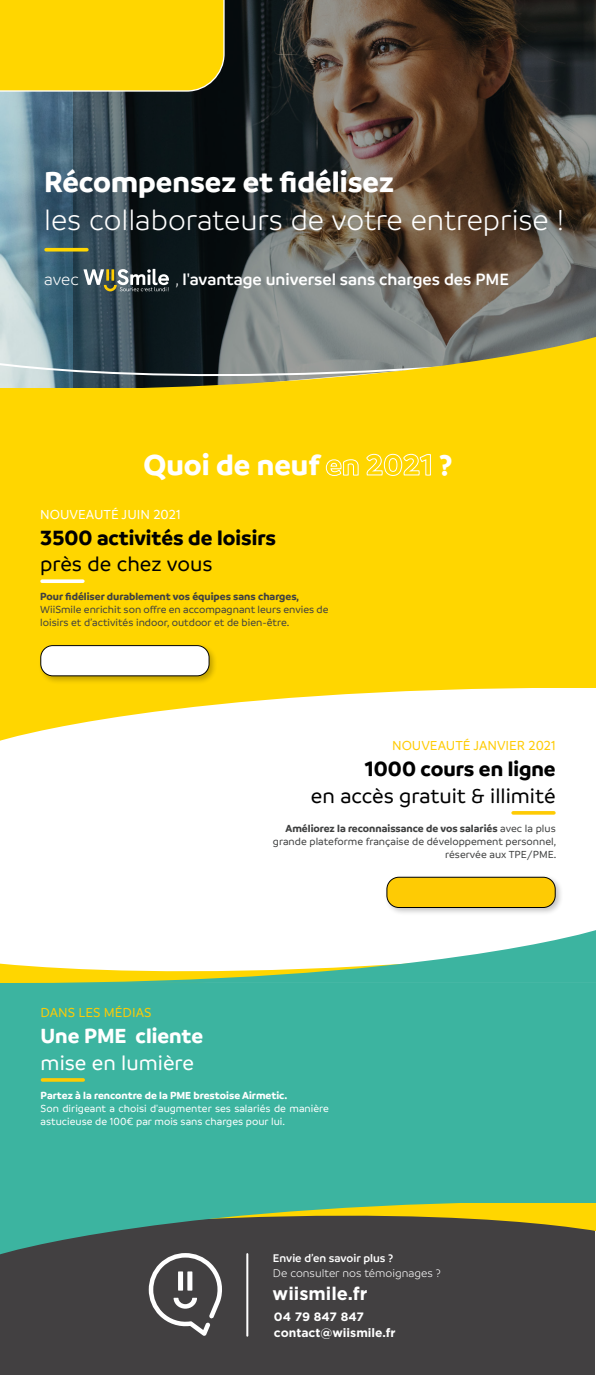
<style>
.page{position:relative;width:596px;height:1375px;background:#fff}
.page>*{position:absolute;margin:0;border:0;box-sizing:border-box;transform-origin:0 0}
.t1{font:700 31px "Branding";color:#fff}
.t2{font:300 31px "Branding";color:#fff}
.t3{font:700 22px "Branding";color:#000}
.t4{font:500 22px "Branding";color:#000}
.t5{font:700 22px "Branding";color:#fff}
.t6{font:500 22px "Branding";color:#fff}
.t7{font:700 18.2px "Gotham";color:#fff}
.t8{font:600 17.5px "Branding";color:#fff}
.t9{font:300 17.5px "Branding";color:#fff}
.t10{font:500 14px "Branding";color:#fecb04}
.t11{font:500 14px "Branding";color:#fff}
.t12{font:700 12.1px/15.5px "Gotham";color:#fff}
.t13{font:300 12px "Branding";color:#fff}
.t14{font:600 12px "Branding";color:#fff}
.t15{font:500 11px/13.2px "Branding";color:#404141}
.t16{font:500 11px/13.2px "Branding";color:#fff}
.t17{font:700 11px "Branding";color:#404141}
.t18{font:700 11px "Branding";color:#fff}
.s1{font-weight:300}
.s2{font-weight:700}
</style>
<div class="page">
<div style="left:0;top:1215px;width:594px;height:160px;background:#424041"></div>
<div style="left:0;top:983px;width:595px;height:219px;background:#3cb4a0"></div>
<svg style="left:0;top:930px;width:595px;height:53px"></svg>
<img style="left:0;top:92px;width:73px;height:245px">
<svg style="left:73px;top:0;width:522px;height:337px;background:#44413c"></svg>
<div style="left:0;top:0;width:225px;height:92px;background:#ffd600"></div>
<hr style="left:46px;top:248px;width:41px;height:3px;background:#ffd600">
<svg style="left:83px;top:269px;width:86px;height:22px"></svg>
<div style="left:0;top:388px;width:595px;height:300px;background:#ffd600"></div>
<div style="left:38px;top:642px;width:180px;height:42px;background:#000;opacity:.25"></div>
<div style="left:41px;top:646px;width:168px;height:30px;background:#fff;border-radius:12px"></div>
<div style="left:41px;top:645px;width:168px;height:31px;border:1px solid #020203;border-radius:12px"></div>
<svg style="left:0;top:688px;width:530px;height:53px"></svg>
<svg style="left:42px;top:579px;width:41px;height:4px"></svg>
<div style="left:383px;top:874px;width:180px;height:42px;background:#000;opacity:.25"></div>
<div style="left:386px;top:877px;width:169px;height:30px;background:#fecb04;border-radius:12px"></div>
<div style="left:386px;top:877px;width:169px;height:30px;border:1px solid #000;border-radius:12px"></div>
<svg style="left:513px;top:811px;width:40px;height:4px"></svg>
<svg style="left:0;top:337px;width:595px;height:51px;background:#93915c"></svg>
<svg style="left:42px;top:1078px;width:41px;height:4px"></svg>
<svg style="left:0;top:1202px;width:595px;height:134px"></svg>
<h1 class="t1" style="left:44px;top:164px;width:351px">Récompensez et fidélisez</h1>
<h1 class="t2" style="left:44px;top:204px;width:521px">les collaborateurs de votre entreprise !</h1>
<h3 class="t9" style="left:44px;top:270px;width:36px">avec</h3>
<h3 class="t8" style="left:175px;top:270px;width:335px"><span class="s1">,</span> l'avantage universel sans charges des PME</h3>
<h1 class="t1" style="left:143px;top:447px;width:310px">Quoi de neuf en 2021 ?</h1>
<p class="t11" style="left:40px;top:507px;width:142px">NOUVEAUTÉ JUIN 2021</p>
<h2 class="t3" style="left:40px;top:525px;width:237px">3500 activités de loisirs</h2>
<h2 class="t4" style="left:40px;top:552px;width:174px">près de chez vous</h2>
<p class="t17" style="left:40px;top:590px;width:260px">Pour fidéliser durablement vos équipes sans charges,</p>
<p class="t15" style="left:40px;top:603px;width:289px">WiiSmile enrichit son offre en accompagnant leurs envies de loisirs et d’activités indoor, outdoor et de bien-être.</p>
<p class="t10" style="left:392px;top:738px;width:165px">NOUVEAUTÉ JANVIER 2021</p>
<h2 class="t3" style="left:365px;top:756px;width:192px">1000 cours en ligne</h2>
<h2 class="t4" style="left:311px;top:784px;width:246px">en accès gratuit &amp; illimité</h2>
<p class="t10" style="left:41px;top:1005px;width:112px">DANS LES MÉDIAS</p>
<h2 class="t5" style="left:41px;top:1023px;width:164px">Une PME cliente</h2>
<h2 class="t6" style="left:41px;top:1051px;width:155px">mise en lumière</h2>
<p class="t15" style="left:273px;top:821px;width:285px;text-align:right"><span class="s2">Améliorez la reconnaissance de vos salariés</span> avec la plus grande plateforme française de développement personnel, réservée aux TPE/PME.</p>
<p class="t18" style="left:41px;top:1089px;width:248px">Partez à la rencontre de la PME brestoise Airmetic.</p>
<p class="t16" style="left:41px;top:1102px;width:289px">Son dirigeant a choisi d'augmenter ses salariés de manière astucieuse de 100€ par mois sans charges pour lui.</p>
<p class="t14" style="left:273px;top:1252px;width:122px">Envie d’en savoir plus ?</p>
<p class="t13" style="left:273px;top:1266px;width:169px">De consulter nos témoignages ?</p>
<h3 class="t7" style="left:272px;top:1282px;width:96px">wiismile.fr</h3>
<p class="t12" style="left:274px;top:1309px;width:123px">04 79 847 847 contact@wiismile.fr</p>
</div>
